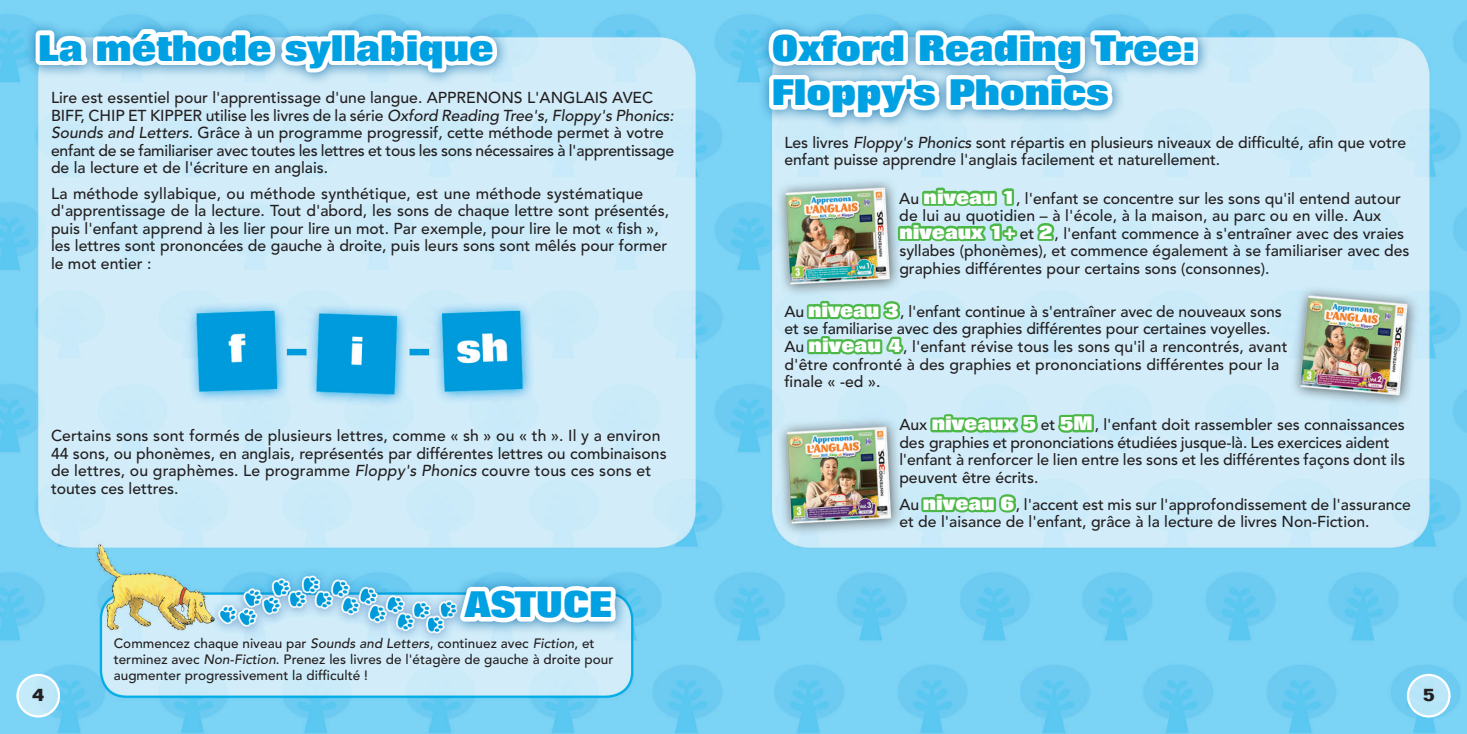
<style>
.page{position:relative;width:1467px;height:734px;background:#fff}
.page>*{position:absolute;margin:0;border:0;box-sizing:border-box;transform-origin:0 0}
.t1{font:800 36px/44.6px "Folio LT";color:#00a1e3}
.t2{font:700 18px "Folio LT";color:#231f20}
.t3{font:500 15.75px/17.6px "Avenir LT";color:#231f20}
.t4{font:500 13.5px/16px "Avenir LT";letter-spacing:.005em;color:#231f20}
.s1{font-style:italic}
.s2{font-family:"Folio LT";font-weight:800;font-size:19.12px;color:#fff}
</style>
<div class="page">
<img style="left:0;top:0;width:1467px;height:733px">
<div style="left:757px;top:18px;width:455px;height:113px;background:#0063a1;opacity:.75"></div>
<div style="left:24px;top:18px;width:487px;height:68px;background:#0063a1;opacity:.75"></div>
<svg style="left:31px;top:0;width:472px;height:159px"></svg>
<div style="left:449px;top:575px;width:179px;height:60px;background:#0063a1;opacity:.75"></div>
<svg style="left:454px;top:474px;width:166px;height:154px"></svg>
<svg style="left:764px;top:0;width:438px;height:565px;background:#bee1e8"></svg>
<svg style="left:18px;top:674px;width:41px;height:42px"></svg>
<div style="left:16px;top:673px;width:44px;height:44px;border:2px solid #fff;border-radius:50%"></div>
<svg style="left:1408px;top:674px;width:41px;height:42px"></svg>
<div style="left:1407px;top:673px;width:44px;height:44px;border:2px solid #fff;border-radius:50%"></div>
<h1 class="t1" style="left:38px;top:26px;width:457px">La méthode syllabique</h1>
<p class="t3" style="left:51px;top:89px;width:625px">Lire est essentiel pour l'apprentissage d'une langue. APPRENONS L'ANGLAIS AVEC BIFF, CHIP ET KIPPER utilise les livres de la série <span class="s1">Oxford Reading Tree's</span>, <span class="s1">Floppy's Phonics:<br>Sounds and Letters</span>. Grâce à un programme progressif, cette méthode permet à votre enfant de se familiariser avec toutes les lettres et tous les sons nécessaires à l'apprentissage de la lecture et de l'écriture en anglais.</p>
<p class="t3" style="left:51px;top:185px;width:620px">La méthode syllabique, ou méthode synthétique, est une méthode systématique d'apprentissage de la lecture. Tout d'abord, les sons de chaque lettre sont présentés, puis l'enfant apprend à les lier pour lire un mot. Par exemple, pour lire le mot « fish », les lettres sont prononcées de gauche à droite, puis leurs sons sont mêlés pour former le mot entier :</p>
<p class="t3" style="left:51px;top:427px;width:617px">Certains sons sont formés de plusieurs lettres, comme « sh » ou « th ». Il y a environ 44 sons, ou phonèmes, en anglais, représentés par différentes lettres ou combinaisons de lettres, ou graphèmes. Le programme <span class="s1">Floppy's Phonics</span> couvre tous ces sons et toutes ces lettres.</p>
<h1 class="t1" style="left:465px;top:582px;width:148px">ASTUCE</h1>
<p class="t4" style="left:114px;top:635px;width:501px">Commencez chaque niveau par <span class="s1">Sounds and Letters</span>, continuez avec <span class="s1">Fiction</span>, et terminez avec <span class="s1">Non-Fiction</span>. Prenez les livres de l'étagère de gauche à droite pour augmenter progressivement la difficulté !</p>
<h1 class="t1" style="left:772px;top:26px;width:425px">Oxford Reading Tree:<br>Floppy's Phonics</h1>
<p class="t3" style="left:784px;top:134px;width:623px">Les livres <span class="s1">Floppy's Phonics</span> sont répartis en plusieurs niveaux de difficulté, afin que votre enfant puisse apprendre l'anglais facilement et naturellement.</p>
<p class="t3" style="left:899px;top:190px;width:512px">Au <span class="s2">niveau 1</span>, l'enfant se concentre sur les sons qu'il entend autour de lui au quotidien – à l'école, à la maison, au parc ou en ville. Aux <span class="s2">niveaux 1+</span> et <span class="s2">2</span>, l'enfant commence à s'entraîner avec des vraies syllabes (phonèmes), et commence également à se familiariser avec des graphies différentes pour certains sons (consonnes).</p>
<p class="t3" style="left:784px;top:303px;width:504px">Au <span class="s2">niveau 3</span>, l'enfant continue à s'entraîner avec de nouveaux sons et se familiarise avec des graphies différentes pour certaines voyelles.<br>Au <span class="s2">niveau 4</span>, l'enfant révise tous les sons qu'il a rencontrés, avant d'être confronté à des graphies et prononciations différentes pour la finale « -ed ».</p>
<p class="t3" style="left:899px;top:416px;width:507px">Aux <span class="s2">niveaux 5</span> et <span class="s2">5M</span>, l'enfant doit rassembler ses connaissances des graphies et prononciations étudiées jusque-là. Les exercices aident l'enfant à renforcer le lien entre les sons et les différentes façons dont ils peuvent être écrits.</p>
<p class="t3" style="left:899px;top:496px;width:513px">Au <span class="s2">niveau 6</span>, l'accent est mis sur l'approfondissement de l'assurance et de l'aisance de l'enfant, grâce à la lecture de livres Non-Fiction.</p>
<p class="t2" style="left:32px;top:683px;width:14px">4</p>
<p class="t2" style="left:1423px;top:683px;width:14px">5</p>
</div>
